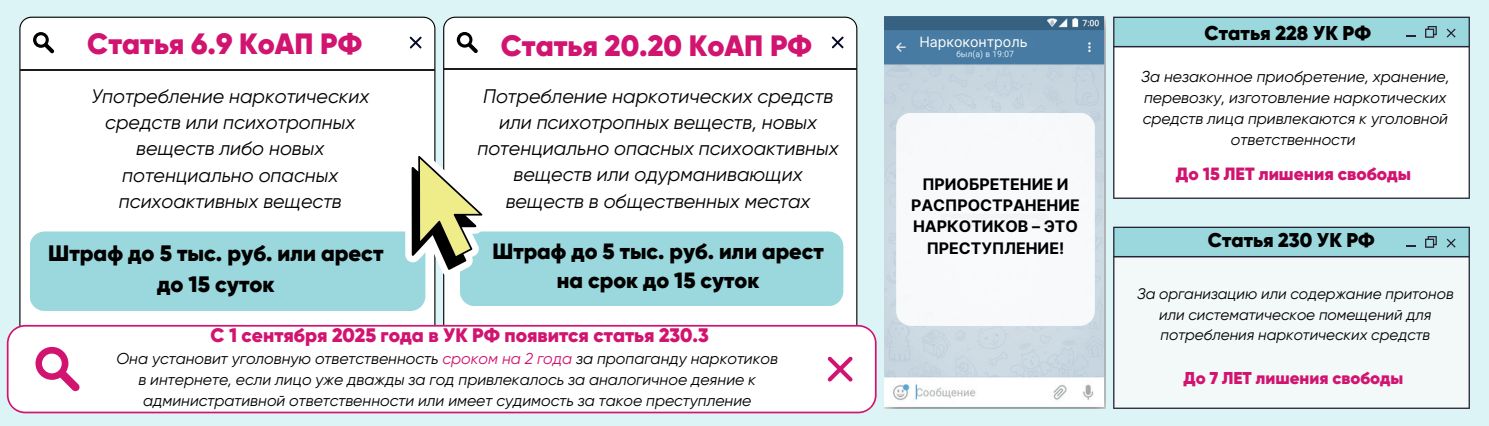
<style>
.page{position:relative;width:1489px;height:426px;background:#dcf4f5}
.page>*{position:absolute;margin:0;border:0;box-sizing:border-box;transform-origin:0 0}
.t1{font:900 29.5px "Gilroy";color:#d11470}
.t2{font:900 29.25px "Gilroy";color:#d11470}
.t3{font:900 22.25px/31.2px "Gilroy";color:#000;text-align:center}
.t4{font:900 22px/29.2px "Gilroy";color:#000;text-align:center}
.t5{font:900 20px "Gilroy";color:#000}
.t6{font:italic 19.5px/26px "Gilroy";color:#000;text-align:center}
.t7{font:900 19.5px "Gilroy";color:#d11470}
.t8{font:900 17.75px "Gilroy";color:#d11470}
.t9{font:900 17.25px "Gilroy";color:#d11470}
.t10{font:700 16px/21.2px "Inter";color:#000;text-align:center}
.t11{font:italic 15.75px/21px "Gilroy";color:#000;text-align:center}
.t12{font:italic 15.25px/20.2px "Gilroy";color:#000;text-align:center}
.t13{font:14.25px "Inter";color:#fff}
.s1{color:#d11470}
</style>
<div class="page">
<div style="left:19px;top:17px;width:416px;height:308px;background:#fff"></div>
<svg style="left:410px;top:37px;width:12px;height:11px"></svg>
<svg style="left:33px;top:32px;width:21px;height:21px"></svg>
<hr style="left:20px;top:69px;width:415px;height:1px;background:#1d1b1f">
<div style="left:30px;top:231px;width:395px;height:80px;background:#9bd8de"></div>
<div style="left:443px;top:17px;width:414px;height:308px;background:#fff"></div>
<svg style="left:832px;top:36px;width:12px;height:12px"></svg>
<svg style="left:457px;top:32px;width:21px;height:21px"></svg>
<hr style="left:444px;top:69px;width:413px;height:1px;background:#1d1b1f">
<div style="left:460px;top:231px;width:383px;height:75px;background:#9bd8de"></div>
<svg style="left:405px;top:149px;width:84px;height:127px"></svg>
<div style="left:1113px;top:47px;width:356px;height:152px;background:#fff"></div>
<svg style="left:1113px;top:17px;width:356px;height:30px"></svg>
<div style="left:1113px;top:257px;width:356px;height:151px;background:#f3f8f8"></div>
<svg style="left:1113px;top:226px;width:356px;height:31px"></svg>
<img style="left:884px;top:17px;width:221px;height:392px">
<div style="left:953px;top:36px;width:82px;height:13px;background:#487ca2"></div>
<div style="left:919px;top:34px;width:32px;height:29px;background:#487ca2"></div>
<div style="left:896px;top:113px;width:199px;height:212px;background:#f7f9fa"></div>
<div style="left:7px;top:325px;width:869px;height:88px;background:#fff"></div>
<svg style="left:827px;top:356px;width:26px;height:25px"></svg>
<svg style="left:35px;top:347px;width:45px;height:44px"></svg>
<h2 class="t2" style="left:87px;top:26px;width:276px">Статья 6.9 КоАП РФ</h2>
<p class="t6" style="left:91px;top:83px;width:280px">Употребление наркотических средств или психотропных веществ либо новых потенциально опасных психоактивных веществ</p>
<h3 class="t3" style="left:48px;top:237px;width:337px">Штраф до 5 тыс. руб. или арест до 15 суток</h3>
<h1 class="t1" style="left:501px;top:27px;width:313px">Статья 20.20 КоАП РФ</h1>
<p class="t6" style="left:477px;top:83px;width:363px">Потребление наркотических средств или психотропных веществ, новых потенциально опасных психоактивных веществ или одурманивающих веществ в общественных местах</p>
<h3 class="t4" style="left:492px;top:236px;width:333px">Штраф до 5 тыс. руб. или арест на срок до 15 суток</h3>
<p class="t7" style="left:211px;top:322px;width:500px">С 1 сентября 2025 года в УК РФ появится статья 230.3</p>
<p class="t11" style="left:117px;top:347px;width:663px">Она установит уголовную ответственность <span class="s1">сроком на 2 года</span> за пропаганду наркотиков в интернете, если лицо уже дважды за год привлекалось за аналогичное деяние к административной ответственности или имеет судимость за такое преступление</p>
<p class="t13" style="left:919px;top:32px;width:110px">Наркоконтроль</p>
<p class="t10" style="left:911px;top:174px;width:170px">ПРИОБРЕТЕНИЕ И<br>РАСПРОСТРАНЕНИЕ<br>НАРКОТИКОВ – ЭТО<br>ПРЕСТУПЛЕНИЕ!</p>
<p class="t5" style="left:1204px;top:20px;width:168px">Статья 228 УК РФ</p>
<p class="t11" style="left:1141px;top:65px;width:310px">За незаконное приобретение, хранение, перевозку, изготовление наркотических средств лица привлекаются к уголовной ответственности</p>
<p class="t8" style="left:1176px;top:162px;width:237px">До 15 ЛЕТ лишения свободы</p>
<p class="t5" style="left:1208px;top:227px;width:168px">Статья 230 УК РФ</p>
<p class="t12" style="left:1137px;top:284px;width:318px">За организацию или содержание притонов или систематическое помещений для потребления наркотических средств</p>
<p class="t9" style="left:1183px;top:366px;width:221px">До 7 ЛЕТ лишения свободы</p>
</div>
